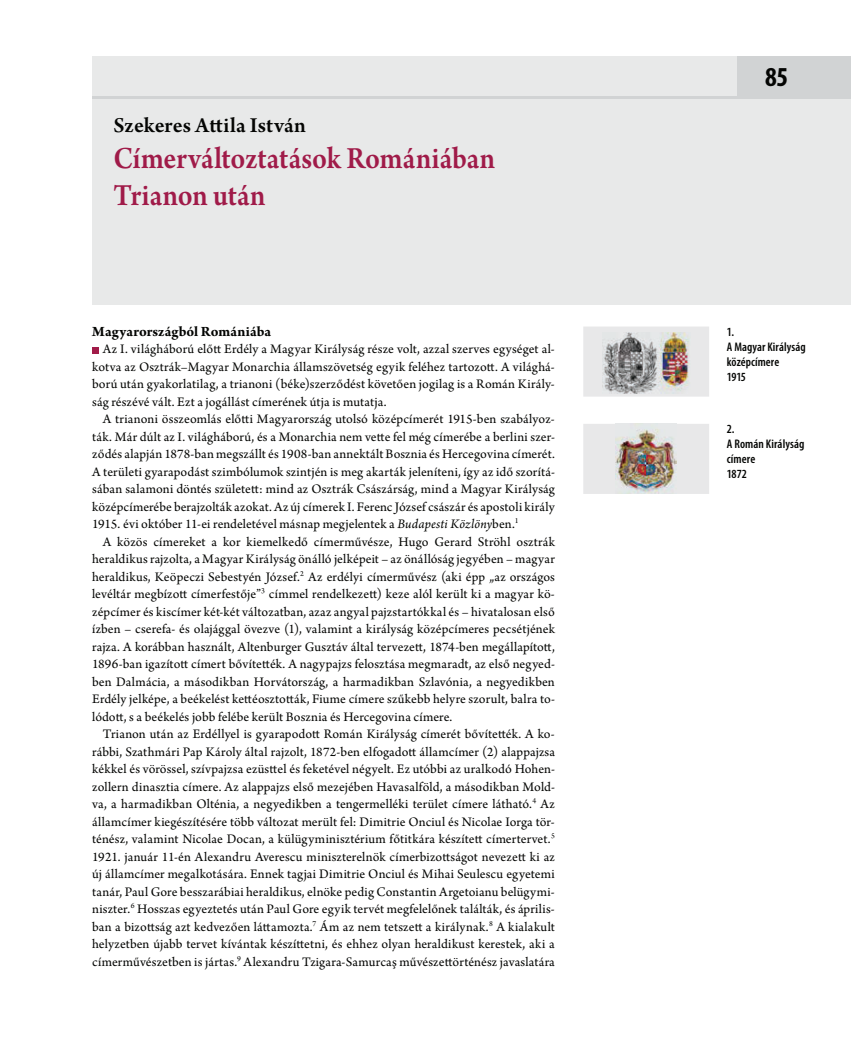
<style>
.page{position:relative;width:851px;height:1063px;background:#fff}
.page>*{position:absolute;margin:0;border:0;box-sizing:border-box;transform-origin:0 0}
.t1{font:600 32.5px/36.2px "Arno Pro";letter-spacing:.005em;color:#a01b49;scale:.9 1}
.t2{font:700 condensed 27.5px "Myriad Pro";color:#040503}
.t3{font:600 22.5px "Arno Pro";letter-spacing:.005em;color:#040503}
.t4{font:700 15px "Arno Pro";letter-spacing:.005em;color:#040503}
.t5{font:13.75px/17.5px "Arno Pro";letter-spacing:.005em;color:#040503;text-align:justify}
.t6{font:600 condensed 12.5px/15px "Myriad Pro";letter-spacing:.005em;color:#040503}
.s1{font-style:italic}
</style>
<div class="page">
<div style="left:92px;top:57px;width:758px;height:248px;background:#e8e9e9"></div>
<div style="left:737px;top:57px;width:113px;height:42px;background:#d1d3d4"></div>
<hr style="left:92px;top:97px;width:645px;height:2px;background:#d1d3d4">
<svg style="left:92px;top:347px;width:6px;height:6px"></svg>
<div style="left:583px;top:327px;width:126px;height:70px;background:#e8e8e9"></div>
<img style="left:602px;top:332px;width:88px;height:61px">
<div style="left:583px;top:424px;width:126px;height:70px;background:#e8e8e9"></div>
<img style="left:615px;top:424px;width:61px;height:70px">
<h3 class="t3" style="left:113px;top:111px;width:194px">Szekeres Attila István</h3>
<h1 class="t1" style="left:113px;top:139px;width:425px">Címerváltoztatások Romániában<br>Trianon után</h1>
<p class="t4" style="left:92px;top:325px;width:180px">Magyarországból Romániába</p>
<p class="t5" style="left:92px;top:341px;width:464px;text-indent:11px">Az I. világháború előtt Erdély a Magyar Királyság része volt, azzal szerves egységet al&shy;kotva az Osztrák–Magyar Monarchia államszövetség egyik feléhez tartozott. A világhá&shy;ború után gyakorlatilag, a trianoni (béke)szerződést követően jogilag is a Román Király&shy;ság részévé vált. Ezt a jogállást címerének útja is mutatja.</p>
<p class="t5" style="left:92px;top:411px;width:464px;text-indent:11px">A trianoni összeomlás előtti Magyarország utolsó középcímerét 1915-ben szabályoz&shy;ták. Már dúlt az I. világháború, és a Monarchia nem vette fel még címerébe a berlini szer&shy;ződés alapján 1878-ban megszállt és 1908-ban annektált Bosznia és Hercegovina címerét.<br>A területi gyarapodást szimbólumok szintjén is meg akarták jeleníteni, így az idő szorítá&shy;sában salamoni döntés született: mind az Osztrák Császárság, mind a Magyar Királyság középcímerébe berajzolták azokat. Az új címerek I. Ferenc József császár és apostoli király 1915. évi október 11-ei rendeletével másnap megjelentek a <span class="s1">Budapesti Közlöny</span>ben.<sup>1</sup></p>
<p class="t5" style="left:92px;top:534px;width:464px;text-indent:11px">A közös címereket a kor kiemelkedő címerművésze, Hugo Gerard Ströhl osztrák heraldikus rajzolta, a Magyar Királyság önálló jelképeit – az önállóság jegyében – magyar heraldikus, Keöpeczi Sebestyén József.<sup>2</sup> Az erdélyi címerművész (aki épp „az országos levéltár megbízott címerfestője”<sup>3</sup> címmel rendelkezett) keze alól került ki a magyar kö&shy;zépcímer és kiscímer két-két változatban, azaz angyal pajzstartókkal és – hivatalosan első ízben – cserefa- és olajággal övezve (1), valamint a királyság középcímeres pecsétjének rajza. A korábban használt, Altenburger Gusztáv által tervezett, 1874-ben megállapított, 1896-ban igazított címert bővítették. A nagypajzs felosztása megmaradt, az első negyed&shy;ben Dalmácia, a másodikban Horvátország, a harmadikban Szlavónia, a negyedikben Erdély jelképe, a beékelést kettéosztották, Fiume címere szűkebb helyre szorult, balra to&shy;lódott, s a beékelés jobb felébe került Bosznia és Hercegovina címere.</p>
<p class="t5" style="left:92px;top:726px;width:464px;text-indent:11px">Trianon után az Erdéllyel is gyarapodott Román Királyság címerét bővítették. A ko&shy;rábbi, Szathmári Pap Károly által rajzolt, 1872-ben elfogadott államcímer (2) alappajzsa kékkel és vörössel, szívpajzsa ezüsttel és feketével négyelt. Ez utóbbi az uralkodó Hohen&shy;zollern dinasztia címere. Az alappajzs első mezejében Havasalföld, a másodikban Mold&shy;va, a harmadikban Olténia, a negyedikben a tengermelléki terület címere látható.<sup>4</sup> Az államcímer kiegészítésére több változat merült fel: Dimitrie Onciul és Nicolae Iorga tör&shy;ténész, valamint Nicolae Docan, a külügyminisztérium főtitkára készített címertervet.<sup>5<br></sup>1921. január 11-én Alexandru Averescu miniszterelnök címerbizottságot nevezett ki az új államcímer megalkotására. Ennek tagjai Dimitrie Onciul és Mihai Seulescu egyetemi tanár, Paul Gore besszarábiai heraldikus, elnöke pedig Constantin Argetoianu belügymi&shy;niszter.<sup>6</sup> Hosszas egyeztetés után Paul Gore egyik tervét megfelelőnek találták, és április&shy;ban a bizottság azt kedvezően láttamozta.<sup>7</sup> Ám az nem tetszett a királynak.<sup>8</sup> A kialakult helyzetben újabb tervet kívántak készíttetni, és ehhez olyan heraldikust kerestek, aki a címerművészetben is jártas.<sup>9</sup> Alexandru Tzigara-Samurcaş művészettörténész javaslatára</p>
<h2 class="t2" style="left:764px;top:61px;width:25px">85</h2>
<p class="t6" style="left:726px;top:325px;width:80px">1.<br>A Magyar Királyság középcímere<br>1915</p>
<p class="t6" style="left:726px;top:422px;width:79px">2.<br>A Román Királyság címere<br>1872</p>
</div>
